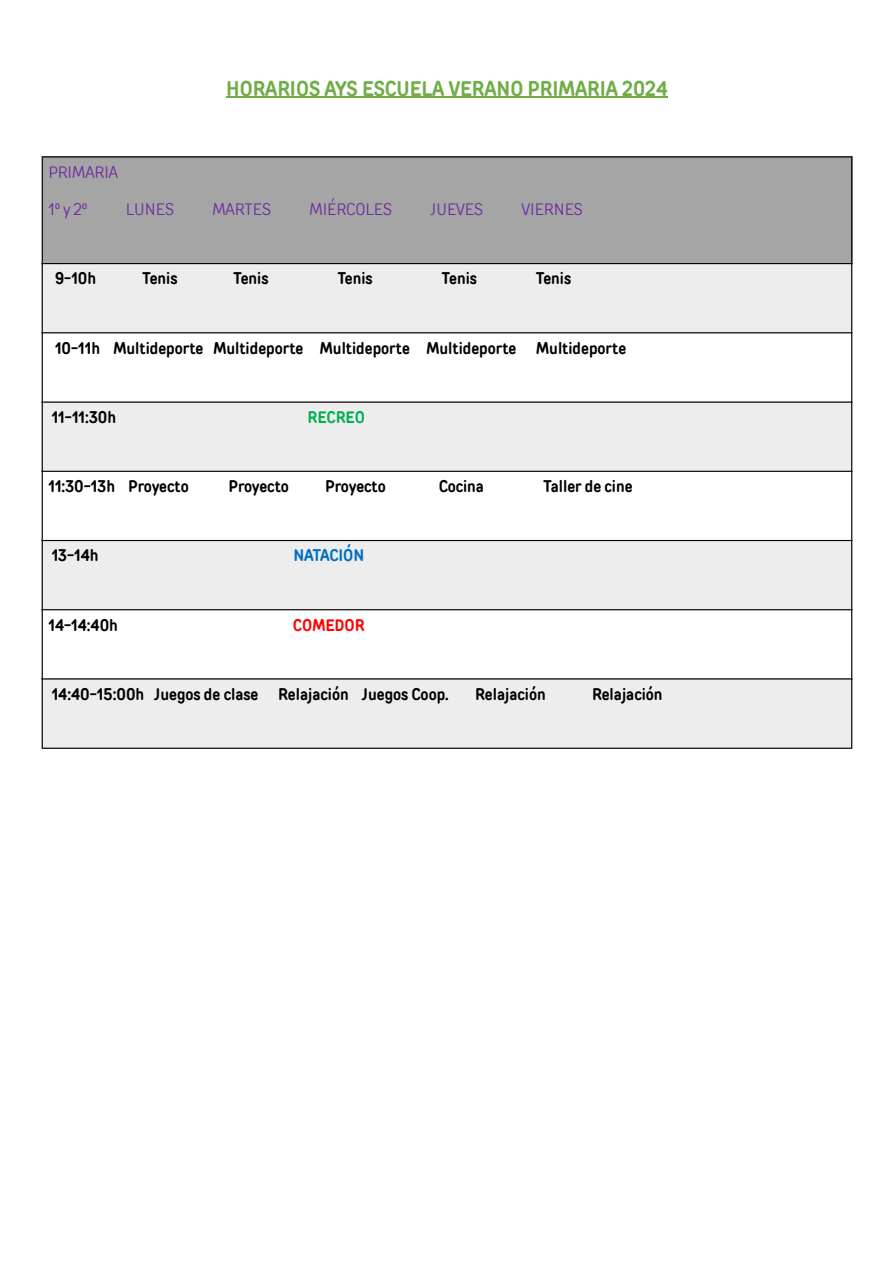
<style>
.page{position:relative;width:894px;height:1263px;background:#fff}
.page>*{position:absolute;margin:0;border:0;box-sizing:border-box;transform-origin:0 0}
.t1{font:700 21px "TT Rounds Condensed";color:#70ad47}
.t2{font:700 16.5px "TT Rounds Condensed";color:#000}
.t3{font:16.5px "TT Rounds Condensed";color:#7030a0}
.t4{font:700 16.5px "TT Rounds Condensed";color:#0070c0}
.t5{font:700 16.5px "TT Rounds Condensed";color:#f00}
.t6{font:700 16.5px "TT Rounds Condensed";color:#00b050}
</style>
<div class="page">
<hr style="left:226px;top:97px;width:441px;height:1px;background:#70ad47">
<div style="left:42px;top:157px;width:809px;height:107px;background:#a5a5a5"></div>
<svg style="left:43px;top:264px;width:808px;height:484px;fill:#ededed"></svg>
<hr style="left:42px;top:158px;width:1px;height:590px;background:#000">
<hr style="left:851px;top:158px;width:1px;height:590px;background:#000">
<hr style="left:42px;top:156px;width:810px;height:2px;background:#000">
<hr style="left:42px;top:263px;width:810px;height:1px;background:#000">
<hr style="left:42px;top:332px;width:810px;height:1px;background:#000">
<hr style="left:42px;top:401px;width:810px;height:2px;background:#000">
<hr style="left:42px;top:471px;width:810px;height:1px;background:#000">
<hr style="left:42px;top:540px;width:810px;height:1px;background:#000">
<hr style="left:42px;top:609px;width:810px;height:1px;background:#000">
<hr style="left:42px;top:678px;width:810px;height:1px;background:#000">
<hr style="left:42px;top:748px;width:810px;height:1px;background:#000">
<p class="t1" style="left:226px;top:76px;width:443px">HORARIOS AYS ESCUELA VERANO PRIMARIA 2024</p>
<p class="t3" style="left:48px;top:162px;width:71px">PRIMARIA</p>
<p class="t3" style="left:48px;top:199px;width:40px">1ºy2º</p>
<p class="t3" style="left:126px;top:199px;width:49px">LUNES</p>
<p class="t3" style="left:212px;top:199px;width:60px">MARTES</p>
<p class="t3" style="left:309px;top:199px;width:84px">MIÉRCOLES</p>
<p class="t3" style="left:430px;top:199px;width:54px">JUEVES</p>
<p class="t3" style="left:521px;top:199px;width:63px">VIERNES</p>
<p class="t2" style="left:55px;top:269px;width:43px">9-10h</p>
<p class="t2" style="left:142px;top:269px;width:36px">Tenis</p>
<p class="t2" style="left:233px;top:269px;width:36px">Tenis</p>
<p class="t2" style="left:337px;top:269px;width:36px">Tenis</p>
<p class="t2" style="left:442px;top:269px;width:36px">Tenis</p>
<p class="t2" style="left:536px;top:269px;width:36px">Tenis</p>
<p class="t2" style="left:55px;top:338px;width:572px">10-11h Multideporte Multideporte Multideporte Multideporte Multideporte</p>
<p class="t2" style="left:52px;top:407px;width:66px">11-11:30h</p>
<p class="t6" style="left:307px;top:407px;width:59px">RECREO</p>
<p class="t2" style="left:48px;top:476px;width:142px">11:30-13h Proyecto</p>
<p class="t2" style="left:228px;top:476px;width:62px">Proyecto</p>
<p class="t2" style="left:325px;top:476px;width:62px">Proyecto</p>
<p class="t2" style="left:438px;top:476px;width:47px">Cocina</p>
<p class="t2" style="left:543px;top:476px;width:91px">Taller de cine</p>
<p class="t2" style="left:52px;top:546px;width:48px">13-14h</p>
<p class="t4" style="left:293px;top:546px;width:72px">NATACIÓN</p>
<p class="t2" style="left:48px;top:615px;width:71px">14-14:40h</p>
<p class="t5" style="left:293px;top:615px;width:73px">COMEDOR</p>
<p class="t2" style="left:52px;top:684px;width:398px">14:40-15:00h Juegos de clase Relajación Juegos Coop.</p>
<p class="t2" style="left:475px;top:684px;width:72px">Relajación</p>
<p class="t2" style="left:592px;top:684px;width:72px">Relajación</p>
</div>
